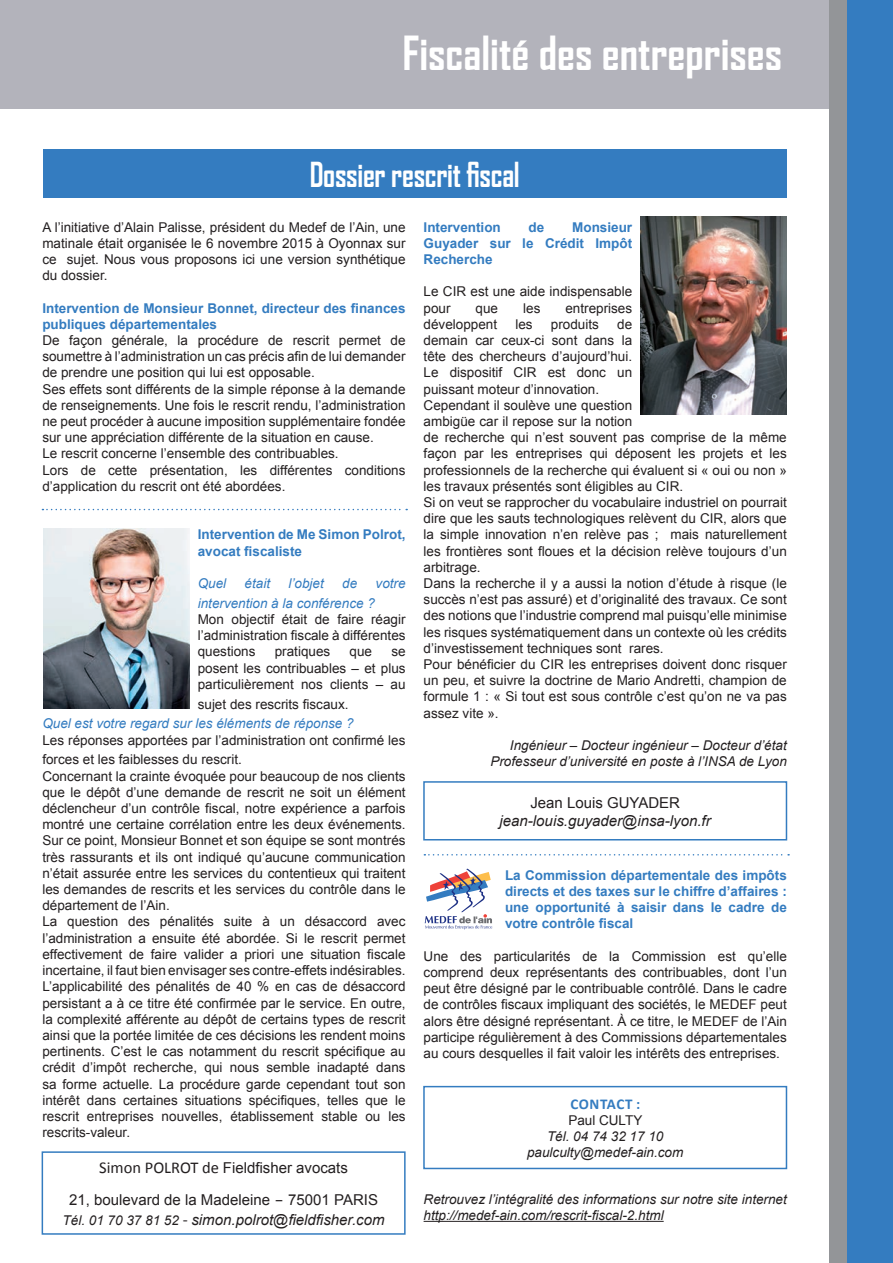
<style>
.page{position:relative;width:893px;height:1263px;background:#fff}
.page>*{position:absolute;margin:0;border:0;box-sizing:border-box;transform-origin:0 0}
.t1{font:700 45px "Agency FB";color:#fff}
.t2{font:700 33px "Agency FB";letter-spacing:-.01em;color:#fff;scale:.9 1}
.t3{font:15px/31.8px "Arial";color:#231f20;text-align:center}
.t4{font:italic 15px "Arial";color:#231f20}
.t5{font:700 15px "Calibri";letter-spacing:.035em;color:#347cc0}
.t6{font:13.5px/16.2px "Arial";color:#231f20}
.t7{font:700 13.5px/16.2px "Arial";color:#347cc0}
.t8{font:italic 13.5px/16.2px "Arial";color:#231f20;text-align:right}
.t9{font:italic 13.5px "Arial";color:#347cc0}
.s1{font-family:"Calibri";font-size:16.5px}
.s2{font-family:"Lucida Grande"}
.s3{font-size:13.5px}
.s4{font-family:"Calibri";font-style:normal;font-size:16.5px}
</style>
<div class="page">
<div style="left:0;top:0;width:893px;height:108px;background:#b3b3bb"></div>
<div style="left:846px;top:0;width:47px;height:1263px;background:#347cc0"></div>
<div style="left:829px;top:0;width:18px;height:1263px;background:#939598"></div>
<div style="left:43px;top:150px;width:744px;height:48px;background:#347cc0"></div>
<hr style="left:424px;top:1221px;width:240px;height:1px;background:#231f20">
<img style="left:641px;top:216px;width:146px;height:198px">
<img style="left:43px;top:528px;width:146px;height:180px">
<svg style="left:42px;top:509px;width:365px;height:1px"></svg>
<svg style="left:424px;top:854px;width:365px;height:1px"></svg>
<svg style="left:425px;top:869px;width:67px;height:60px"></svg>
<div style="left:42px;top:1151px;width:364px;height:84px;border:2px solid #347cc0"></div>
<div style="left:423px;top:781px;width:364px;height:59px;border:2px solid #347cc0"></div>
<div style="left:423px;top:1086px;width:364px;height:83px;border:2px solid #347cc0"></div>
<h1 class="t1" style="left:402px;top:25px;width:382px">Fiscalité des entreprises</h1>
<h2 class="t2" style="left:310px;top:154px;width:235px">Dossier rescrit fiscal</h2>
<p class="t6" style="left:42px;top:219px;width:365px;text-align:justify">A l’initiative d’Alain Palisse, président du medef de l’Ain, une matinale était organisée le 6 novembre 2015 à Oyonnax sur ce sujet. Nous vous proposons ici une version synthétique du dossier.</p>
<p class="t7" style="left:42px;top:300px;width:365px">Intervention de Monsieur Bonnet, directeur des finances publiques départementales</p>
<p class="t6" style="left:42px;top:332px;width:365px">De façon générale, la procédure de rescrit permet de soumettre à l’administration un cas précis afin de lui demander de prendre une position qui lui est opposable.<br>Ses effets sont différents de la simple réponse à la demande de renseignements. Une fois le rescrit rendu, l’administration ne peut procéder à aucune imposition supplémentaire fondée sur une appréciation différente de la situation en cause.<br>Le rescrit concerne l’ensemble des contribuables.<br>Lors de cette présentation, les différentes conditions d’application du rescrit ont été abordées.</p>
<p class="t7" style="left:198px;top:527px;width:209px">Intervention de Me Simon Polrot, avocat fiscaliste</p>
<p class="t9" style="left:198px;top:574px;width:30px">Quel</p>
<p class="t9" style="left:245px;top:574px;width:27px">était</p>
<p class="t9" style="left:289px;top:574px;width:37px">l’objet</p>
<p class="t9" style="left:342px;top:574px;width:17px">de</p>
<p class="t9" style="left:376px;top:574px;width:32px">votre</p>
<p class="t9" style="left:198px;top:594px;width:179px">intervention à la conférence ?</p>
<p class="t6" style="left:198px;top:611px;width:209px;text-align:justify">Mon objectif était de faire réagir l’administration fiscale à différentes questions</p>
<p class="t7" style="left:424px;top:219px;width:210px;text-align:justify;text-indent:149px">Monsieur Guyader sur le Crédit Impôt Recherche</p>
<p class="t6" style="left:424px;top:284px;width:210px">Le CIR est une aide indispensable pour</p>
<p class="t7" style="left:424px;top:219px;width:79px">Intervention</p>
<p class="t7" style="left:529px;top:219px;width:17px">de</p>
<p class="t6" style="left:476px;top:300px;width:24px">que</p>
<p class="t6" style="left:523px;top:300px;width:19px">les</p>
<p class="t6" style="left:565px;top:300px;width:68px">entreprises</p>
<p class="t6" style="left:424px;top:316px;width:75px">développent</p>
<p class="t6" style="left:515px;top:316px;width:19px">les</p>
<p class="t6" style="left:551px;top:316px;width:50px">produits</p>
<p class="t6" style="left:424px;top:316px;width:365px;text-indent:194px">de<br>demain car ceux-ci sont dans la<br>tête des chercheurs d’aujourd’hui.<br>Le dispositif CIR est donc un<br>puissant moteur d’innovation.<br>Cependant il soulève une question<br>ambigüe car il repose sur la notion<br>de recherche qui n’est souvent pas comprise de la même façon par les entreprises qui déposent les projets et les professionnels de la recherche qui évaluent si « oui ou non » les travaux présentés sont éligibles au CIR.<br>Si on veut se rapprocher du vocabulaire industriel on pourrait dire que les sauts technologiques relèvent du CIR, alors que la simple innovation n’en relève pas ; mais naturellement les frontières sont floues et la décision relève toujours d’un arbitrage.<br>Dans la recherche il y a aussi la notion d’étude à risque (le succès n’est pas assuré) et d’originalité des travaux. Ce sont des notions que l’industrie comprend mal puisqu’elle minimise les risques systématiquement dans un contexte où les crédits d’investissement techniques sont rares.<br>Pour bénéficier du CIR les entreprises doivent donc risquer un peu, et suivre la doctrine de Mario Andretti, champion de formule 1 : « Si tout est sous contrôle c’est qu’on ne va pas assez vite ».</p>
<p class="t8" style="left:490px;top:737px;width:298px">Ingénieur – Docteur ingénieur – Docteur d’état<br>Professeur d’université en poste à l’INSA de Lyon</p>
<p class="t6" style="left:275px;top:644px;width:57px">pratiques</p>
<p class="t6" style="left:350px;top:644px;width:24px">que</p>
<p class="t6" style="left:198px;top:644px;width:209px;text-align:justify;text-indent:194px">se posent les contribuables – et plus particulièrement nos clients – au</p>
<p class="t6" style="left:198px;top:696px;width:152px">sujet des rescrits fiscaux.</p>
<p class="t9" style="left:42px;top:715px;width:313px">Quel est votre regard sur les éléments de réponse ?</p>
<p class="t6" style="left:42px;top:730px;width:365px;line-height:19.8px">Les réponses apportées par l’administration ont confirmé les forces et les faiblesses du rescrit.</p>
<p class="t6" style="left:42px;top:768px;width:365px">Concernant la crainte évoquée pour beaucoup de nos clients que le dépôt d’une demande de rescrit ne soit un élément déclencheur d’un contrôle fiscal, notre expérience a parfois montré une certaine corrélation entre les deux événements.<br>Sur ce point, Monsieur Bonnet et son équipe se sont montrés très rassurants et ils ont indiqué qu’aucune communication n’était assurée entre les services du contentieux qui traitent les demandes de rescrits et les services du contrôle dans le département de l’Ain.<br>La question des pénalités suite à un désaccord avec l’administration a ensuite été abordée. Si le rescrit permet effectivement de faire valider a priori une situation fiscale incertaine, il faut bien envisager ses contre-effets indésirables.<br>L’applicabilité des pénalités de 40 % en cas de désaccord persistant a à ce titre été confirmée par le service. En outre, la complexité afférente au dépôt de certains types de rescrit ainsi que la portée limitée de ces décisions les rendent moins pertinents. C’est le cas notamment du rescrit spécifique au crédit d’impôt recherche, qui nous semble inadapté dans sa forme actuelle. La procédure garde cependant tout son intérêt dans certaines situations spécifiques, telles que le rescrit entreprises nouvelles, établissement stable ou les rescrits-valeur.</p>
<p class="t3" style="left:530px;top:787px;width:151px">Jean Louis GUYADER</p>
<p class="t4" style="left:500px;top:811px;width:213px">jean-louis.guyader@insa-lyon.fr</p>
<p class="t7" style="left:505px;top:867px;width:283px;text-align:justify">La Commission départementale des impôts directs et des taxes sur le chiffre d’affaires : une opportunité à saisir dans le cadre de votre contrôle fiscal</p>
<p class="t6" style="left:424px;top:948px;width:365px;text-align:justify">Une des particularités de la Commission est qu’elle comprend deux représentants des contribuables, dont l’un peut être désigné par le contribuable contrôlé. Dans le cadre de contrôles fiscaux impliquant des sociétés, le MEDEF peut alors être désigné représentant. À ce titre, le MEDEF de l’Ain participe régulièrement à des Commissions départementales au cours desquelles il fait valoir les intérêts des entreprises.</p>
<p class="t5" style="left:570px;top:1094px;width:71px">CONTACT :</p>
<p class="t6" style="left:568px;top:1112px;width:76px">Paul CULTY</p>
<p class="t8" style="left:527px;top:1128px;width:158px;text-align:center">Tél. 04 74 32 17 10 paulculty@medef-ain.com</p>
<p class="t3" style="left:69px;top:1152px;width:310px"><span class="s1">Simon POLROT de</span> Fieldfisher avocats<br>21, boulevard de la Madeleine<span class="s2">  -</span> 75001 PARIS</p>
<p class="t4" style="left:63px;top:1210px;width:323px"><span class="s3">Tél. 01 70 37 81 52</span> <span class="s4">-</span> simon.polrot@fieldfisher.com</p>
<p class="t8" style="left:424px;top:1191px;width:365px;text-align:left">Retrouvez l’intégralité des informations sur notre site internet http://medef-ain.com/rescrit-fiscal-2.html</p>
</div>
